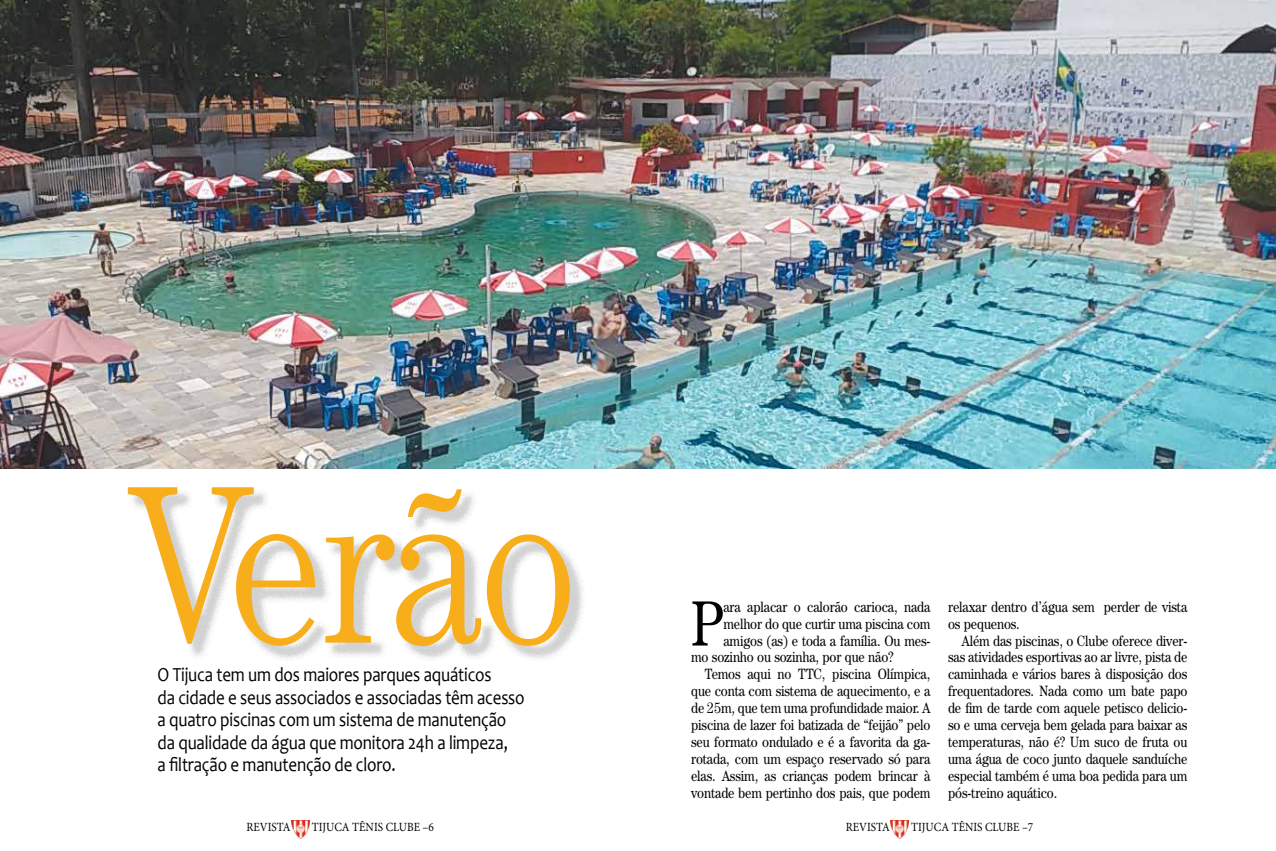
<style>
.page{position:relative;width:1276px;height:851px;background:#fff}
.page>*{position:absolute;margin:0;border:0;box-sizing:border-box;transform-origin:0 0}
.t1{font:300 226.75px "Century IT Cby BT";letter-spacing:-.025em;color:#f8ae1a;scale:.85 1}
.t2{font:64.25px "Century IT Cby BT";color:#000;scale:.85 1}
.t3{font:20px/22.5px "Candara";letter-spacing:-.01em;color:#000;scale:.85 1}
.t4{font:15px/16.9px "Century IT Cby BT";letter-spacing:-.01em;color:#000;scale:.85 1}
.t5{font:12.5px "Minion Pro";color:#000;scale:.9 1}
</style>
<div class="page">
<img style="left:0;top:0;width:1276px;height:469px">
<img style="left:890px;top:820px;width:18px;height:18px">
<img style="left:291px;top:820px;width:18px;height:18px">
<div style="left:130px;top:489px;width:455px;height:172px;background:#000;opacity:.2"></div>
<h1 class="t1" style="left:130px;top:426px;width:528px">Verão</h1>
<h3 class="t3" style="left:158px;top:663px;width:433px">O Tijuca tem um dos maiores parques aquáticos<br>da cidade e seus associados e associadas têm acesso a quatro piscinas com um sistema de manutenção da qualidade da água que monitora 24h a limpeza,<br>a filtração e manutenção de cloro.</h3>
<h2 class="t2" style="left:691px;top:583px;width:40px">P</h2>
<p class="t4" style="left:723px;top:597px;width:245px">ara aplacar o calorão carioca, nada</p>
<p class="t4" style="left:723px;top:614px;width:245px">melhor do que curtir uma piscina com</p>
<p class="t4" style="left:723px;top:631px;width:245px">amigos (as) e toda a família. Ou mes-</p>
<p class="t4" style="left:691px;top:648px;width:240px">mo sozinho ou sozinha, por que não?</p>
<p class="t4" style="left:705px;top:665px;width:267px">Temos aqui no TTC, piscina Olímpica,</p>
<p class="t4" style="left:691px;top:682px;width:283px">que conta com sistema de aquecimento, e a</p>
<p class="t4" style="left:691px;top:699px;width:283px">de 25m, que tem uma profundidade maior. A</p>
<p class="t4" style="left:691px;top:716px;width:283px">piscina de lazer foi batizada de “feijão” pelo</p>
<p class="t4" style="left:691px;top:732px;width:283px">seu formato ondulado e é a favorita da ga-</p>
<p class="t4" style="left:691px;top:749px;width:283px">rotada, com um espaço reservado só para</p>
<p class="t4" style="left:691px;top:766px;width:283px">elas. Assim, as crianças podem brincar à</p>
<p class="t4" style="left:691px;top:783px;width:283px">vontade bem pertinho dos pais, que podem</p>
<p class="t4" style="left:948px;top:597px;width:283px">relaxar dentro d’água sem perder de vista os pequenos.</p>
<p class="t4" style="left:948px;top:631px;width:283px;text-align:justify;text-indent:14px">Além das piscinas, o Clube oferece diver&shy;sas atividades esportivas ao ar livre, pista de caminhada e vários bares à disposição dos frequentadores. Nada como um bate papo de fim de tarde com aquele petisco delicio&shy;so e uma cerveja bem gelada para baixar as temperaturas, não é? Um suco de fruta ou uma água de coco junto daquele sanduíche especial também é uma boa pedida para um pós-treino aquático.</p>
<p class="t5" style="left:246px;top:818px;width:50px">REVISTA</p>
<p class="t5" style="left:312px;top:818px;width:137px">TIJUCA TÊNIS CLUBE –6</p>
<p class="t5" style="left:846px;top:818px;width:50px">REVISTA</p>
<p class="t5" style="left:911px;top:818px;width:137px">TIJUCA TÊNIS CLUBE –7</p>
</div>
